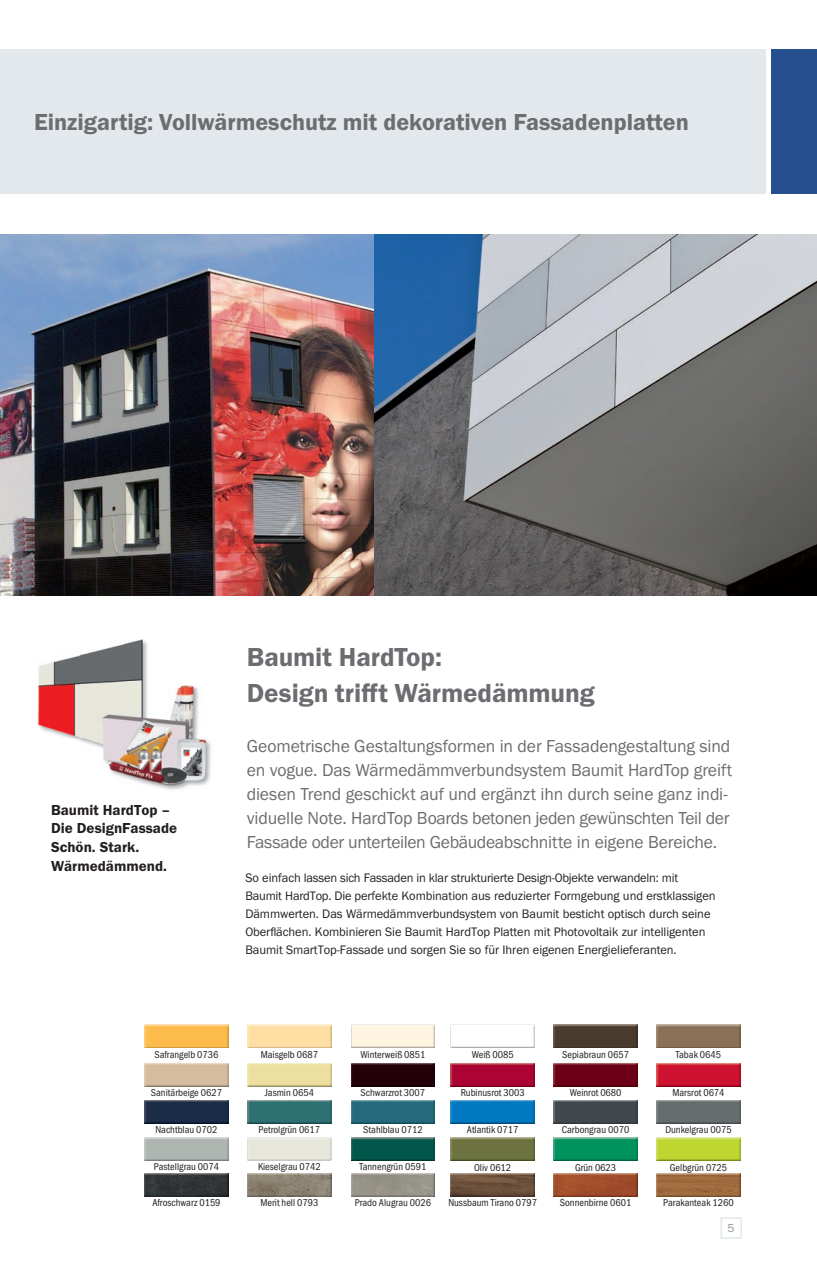
<style>
.page{position:relative;width:817px;height:1263px;background:#fff}
.page>*{position:absolute;margin:0;border:0;box-sizing:border-box;transform-origin:0 0}
.t1{font:27px/36px "BM Franklin Gothic URW Dem";letter-spacing:-.005em;color:#6c6d70}
.t2{font:24px "BM Franklin Gothic URW Dem";color:#6c6d70}
.t3{font:18px/24px "BM Franklin Gothic URW Boo";letter-spacing:-.01em;color:#6c6d70}
.t4{font:15px/18.8px "BM Franklin Gothic URW Dem";color:#231f20}
.t5{font:12.75px/18px "BM Franklin Gothic URW Boo";letter-spacing:-.005em;color:#231f20}
.t6{font:12px "BM Franklin Gothic URW Boo";color:#939598}
.t7{font:10.35px "BM Franklin Gothic URW Con Boo";color:#231f20}
</style>
<div class="page">
<div style="left:771px;top:49px;width:45px;height:144px;background:#254e8f"></div>
<div style="left:0;top:49px;width:765px;height:144px;background:#e2e8eb"></div>
<div style="left:720px;top:1217px;width:21px;height:22px;border:2px solid #e2e8eb"></div>
<img style="left:0;top:234px;width:374px;height:361px">
<img style="left:37px;top:639px;width:174px;height:151px">
<img style="left:37px;top:639px;width:66px;height:25px">
<img style="left:192px;top:639px;width:19px;height:66px">
<img style="left:374px;top:234px;width:442px;height:361px">
<img style="left:145px;top:1025px;width:83px;height:23px">
<img style="left:145px;top:1063px;width:83px;height:23px">
<img style="left:145px;top:1100px;width:83px;height:23px">
<img style="left:145px;top:1137px;width:83px;height:23px">
<img style="left:145px;top:1173px;width:83px;height:23px">
<img style="left:247px;top:1025px;width:84px;height:23px">
<img style="left:247px;top:1063px;width:84px;height:23px">
<img style="left:247px;top:1100px;width:84px;height:23px">
<img style="left:247px;top:1137px;width:84px;height:23px">
<img style="left:247px;top:1173px;width:84px;height:23px">
<img style="left:351px;top:1025px;width:83px;height:23px">
<img style="left:351px;top:1063px;width:83px;height:23px">
<img style="left:351px;top:1100px;width:83px;height:23px">
<img style="left:351px;top:1137px;width:83px;height:23px">
<img style="left:351px;top:1173px;width:83px;height:23px">
<img style="left:450px;top:1025px;width:84px;height:23px">
<img style="left:451px;top:1063px;width:83px;height:23px">
<img style="left:451px;top:1100px;width:83px;height:23px">
<img style="left:451px;top:1137px;width:83px;height:23px">
<img style="left:451px;top:1173px;width:83px;height:23px">
<img style="left:553px;top:1025px;width:84px;height:23px">
<img style="left:553px;top:1063px;width:84px;height:23px">
<img style="left:553px;top:1100px;width:84px;height:23px">
<img style="left:553px;top:1137px;width:84px;height:23px">
<img style="left:553px;top:1173px;width:84px;height:23px">
<img style="left:656px;top:1025px;width:84px;height:23px">
<img style="left:656px;top:1063px;width:84px;height:23px">
<img style="left:656px;top:1100px;width:84px;height:23px">
<img style="left:656px;top:1137px;width:84px;height:23px">
<img style="left:656px;top:1173px;width:84px;height:23px">
<h2 class="t2" style="left:34px;top:107px;width:656px">Einzigartig: Vollwärmeschutz mit dekorativen Fassadenplatten</h2>
<h3 class="t4" style="left:51px;top:800px;width:128px">Baumit HardTop –<br>Die DesignFassade<br>Schön. Stark.<br>Wärmedämmend.</h3>
<h1 class="t1" style="left:247px;top:639px;width:349px">Baumit HardTop:<br>Design trifft Wärmedämmung</h1>
<p class="t3" style="left:247px;top:734px;width:487px">Geometrische Gestaltungsformen in der Fassadengestaltung sind en vogue. Das Wärmedämmverbundsystem Baumit HardTop greift diesen Trend geschickt auf und ergänzt ihn durch seine ganz indi&shy;viduelle Note. HardTop Boards betonen jeden gewünschten Teil der Fassade oder unterteilen Gebäudeabschnitte in eigene Bereiche.</p>
<p class="t5" style="left:245px;top:869px;width:471px">So einfach lassen sich Fassaden in klar strukturierte Design-Objekte verwandeln: mit Baumit HardTop. Die perfekte Kombination aus reduzierter Formgebung und erstklassigen Dämmwerten. Das Wärme dämmverbundsystem von Baumit besticht optisch durch seine Oberflächen. Kombinieren Sie Baumit HardTop Platten mit Photovoltaik zur intelligenten Baumit SmartTop-Fassade und sorgen Sie so für Ihren eigenen Energielieferanten.</p>
<p class="t7" style="left:154px;top:1048px;width:66px">Safrangelb 0736</p>
<p class="t7" style="left:151px;top:1086px;width:73px">Sanitärbeige 0627</p>
<p class="t7" style="left:155px;top:1123px;width:63px">Nachtblau 0702</p>
<p class="t7" style="left:154px;top:1160px;width:67px">Pastellgrau 0074</p>
<p class="t7" style="left:152px;top:1196px;width:70px">Afroschwarz 0159</p>
<p class="t7" style="left:261px;top:1048px;width:59px">Maisgelb 0687</p>
<p class="t7" style="left:265px;top:1086px;width:51px">Jasmin 0654</p>
<p class="t7" style="left:258px;top:1123px;width:63px">Petrolgrün 0617</p>
<p class="t7" style="left:258px;top:1160px;width:64px">Kieselgrau 0742</p>
<p class="t7" style="left:260px;top:1196px;width:59px">Merit hell 0793</p>
<p class="t7" style="left:360px;top:1048px;width:67px">Winterweiß 0851</p>
<p class="t7" style="left:360px;top:1086px;width:66px">Schwarzrot 3007</p>
<p class="t7" style="left:363px;top:1123px;width:61px">Stahlblau 0712</p>
<p class="t7" style="left:359px;top:1160px;width:68px">Tannengrün 0591</p>
<p class="t7" style="left:355px;top:1196px;width:78px">Prado Alugrau 0026</p>
<p class="t7" style="left:471px;top:1048px;width:43px">Weiß 0085</p>
<p class="t7" style="left:460px;top:1086px;width:65px">Rubinusrot 3003</p>
<p class="t7" style="left:467px;top:1123px;width:53px">Atlantik 0717</p>
<p class="t7" style="left:474px;top:1161px;width:39px">Oliv 0612</p>
<p class="t7" style="left:448px;top:1196px;width:90px">Nussbaum Tirano 0797</p>
<p class="t7" style="left:562px;top:1048px;width:68px">Sepiabraun 0657</p>
<p class="t7" style="left:569px;top:1086px;width:53px">Weinrot 0680</p>
<p class="t7" style="left:561px;top:1123px;width:69px">Carbongrau 0070</p>
<p class="t7" style="left:575px;top:1161px;width:43px">Grün 0623</p>
<p class="t7" style="left:559px;top:1196px;width:73px">Sonnenbirne 0601</p>
<p class="t7" style="left:675px;top:1048px;width:47px">Tabak 0645</p>
<p class="t7" style="left:672px;top:1086px;width:54px">Marsrot 0674</p>
<p class="t7" style="left:665px;top:1123px;width:68px">Dunkelgrau 0075</p>
<p class="t7" style="left:669px;top:1161px;width:59px">Gelbgrün 0725</p>
<p class="t7" style="left:663px;top:1196px;width:72px">Parakanteak 1260</p>
<p class="t6" style="left:727px;top:1221px;width:9px">5</p>
</div>
